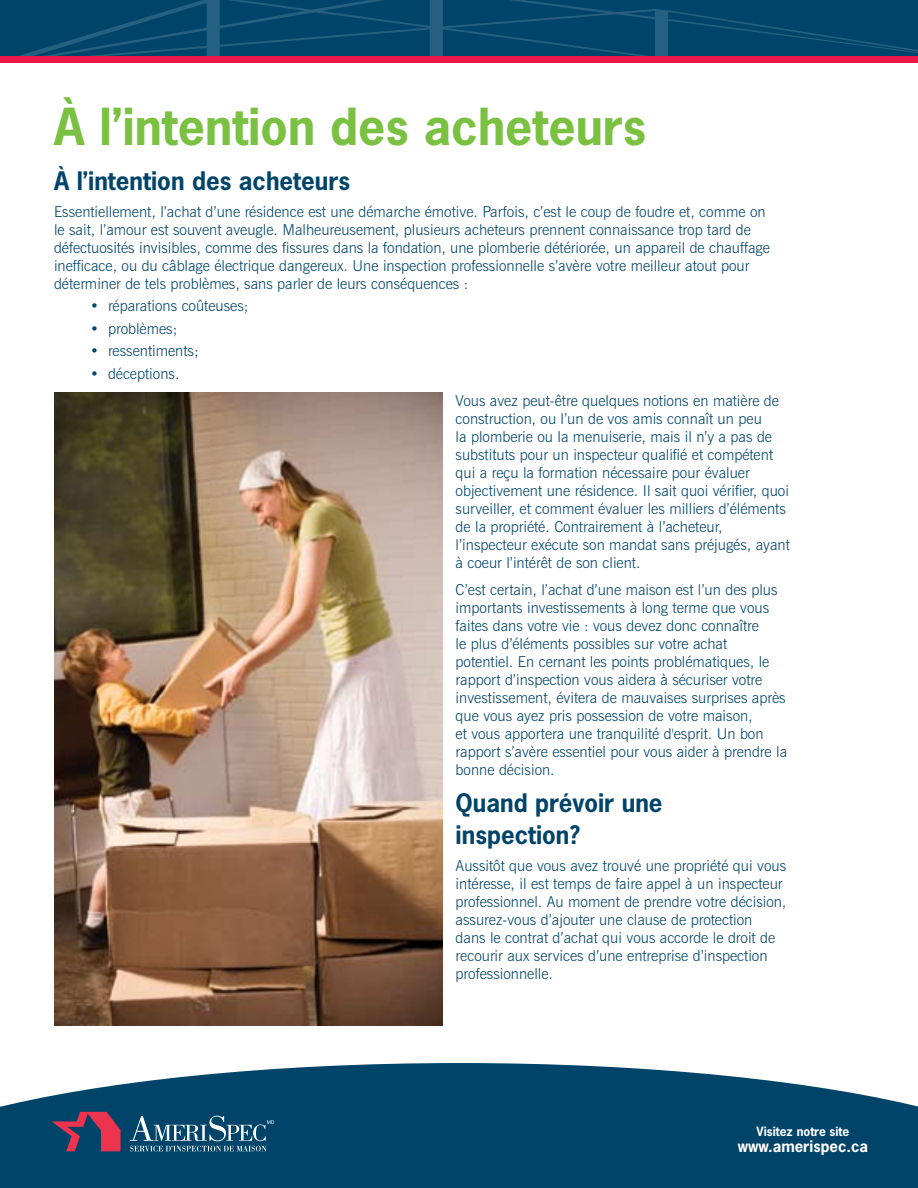
<style>
.page{position:relative;width:918px;height:1188px;background:#fff}
.page>*{position:absolute;margin:0;border:0;box-sizing:border-box;transform-origin:0 0}
.t1{font:700 48px "News Gothic Std";color:#7ac142}
.t2{font:700 24px/31.5px "News Gothic Std";color:#00446a}
.t3{font:300 15px/18px "News Gothic BT";color:#00446a}
.t4{font:700 15px "News Gothic Std";color:#fff}
.t5{font:700 12px "News Gothic Std";color:#fff}
</style>
<div class="page">
<img style="left:54px;top:392px;width:388px;height:634px">
<svg style="left:0;top:1063px;width:918px;height:125px;background:#1d597b"></svg>
<svg style="left:0;top:55px;width:918px;height:7px;background:#cb1e4e"></svg>
<svg style="left:0;top:0;width:918px;height:55px;background:#04476c"></svg>
<svg style="left:52px;top:1112px;width:69px;height:39px;background:#6b3c5d"></svg>
<svg style="left:130px;top:1116px;width:144px;height:36px;background:#306786"></svg>
<h1 class="t1" style="left:54px;top:95px;width:594px">À l’intention des acheteurs</h1>
<h2 class="t2" style="left:54px;top:164px;width:298px">À l’intention des acheteurs</h2>
<p class="t3" style="left:54px;top:202px;width:717px">Essentiellement, l’achat d’une résidence est une démarche émotive. Parfois, c’est le coup de foudre et, comme on le sait, l’amour est souvent aveugle. Malheureusement, plusieurs acheteurs prennent connaissance trop tard de défectuosités invisibles, comme des fissures dans la fondation, une plomberie détériorée, un appareil de chauffage inefficace, ou du câblage électrique dangereux. Une inspection professionnelle s’avère votre meilleur atout pour déterminer de tels problèmes, sans parler de leurs conséquences :</p>
<p class="t3" style="left:90px;top:297px;width:160px">• réparations coûteuses;</p>
<p class="t3" style="left:90px;top:319px;width:89px">• problèmes;</p>
<p class="t3" style="left:90px;top:342px;width:110px">• ressentiments;</p>
<p class="t3" style="left:90px;top:364px;width:91px">• déceptions.</p>
<p class="t3" style="left:456px;top:391px;width:336px">Vous avez peut-être quelques notions en matière de construction, ou l’un de vos amis connaît un peu<br>la plomberie ou la menuiserie, mais il n’y a pas de substituts pour un inspecteur qualifié et compétent qui a reçu la formation nécessaire pour évaluer objectivement une résidence. Il sait quoi vérifier, quoi surveiller, et comment évaluer les milliers d’éléments de la propriété. Contrairement à l’acheteur, l’inspecteur exécute son mandat sans préjugés, ayant à coeur l’intérêt de son client.</p>
<p class="t3" style="left:456px;top:580px;width:333px">C’est certain, l’achat d’une maison est l’un des plus importants investissements à long terme que vous faites dans votre vie : vous devez donc connaître<br>le plus d’éléments possibles sur votre achat potentiel. En cernant les points problématiques, le rapport d’inspection vous aidera à sécuriser votre investissement, évitera de mauvaises surprises après que vous ayez pris possession de votre maison,<br>et vous apportera une tranquilité d'esprit. Un bon rapport s’avère essentiel pour vous aider à prendre la bonne décision.</p>
<h2 class="t2" style="left:456px;top:787px;width:208px">Quand prévoir une inspection?</h2>
<p class="t3" style="left:456px;top:857px;width:332px">Aussitôt que vous avez trouvé une propriété qui vous intéresse, il est temps de faire appel à un inspecteur professionnel. Au moment de prendre votre décision, assurez-vous d’ajouter une clause de protection<br>dans le contrat d’achat qui vous accorde le droit de recourir aux services d’une entreprise d’inspection professionnelle.</p>
<p class="t5" style="left:756px;top:1123px;width:94px">Visitez notre site</p>
<p class="t4" style="left:738px;top:1136px;width:132px">www.amerispec.ca</p>
</div>
